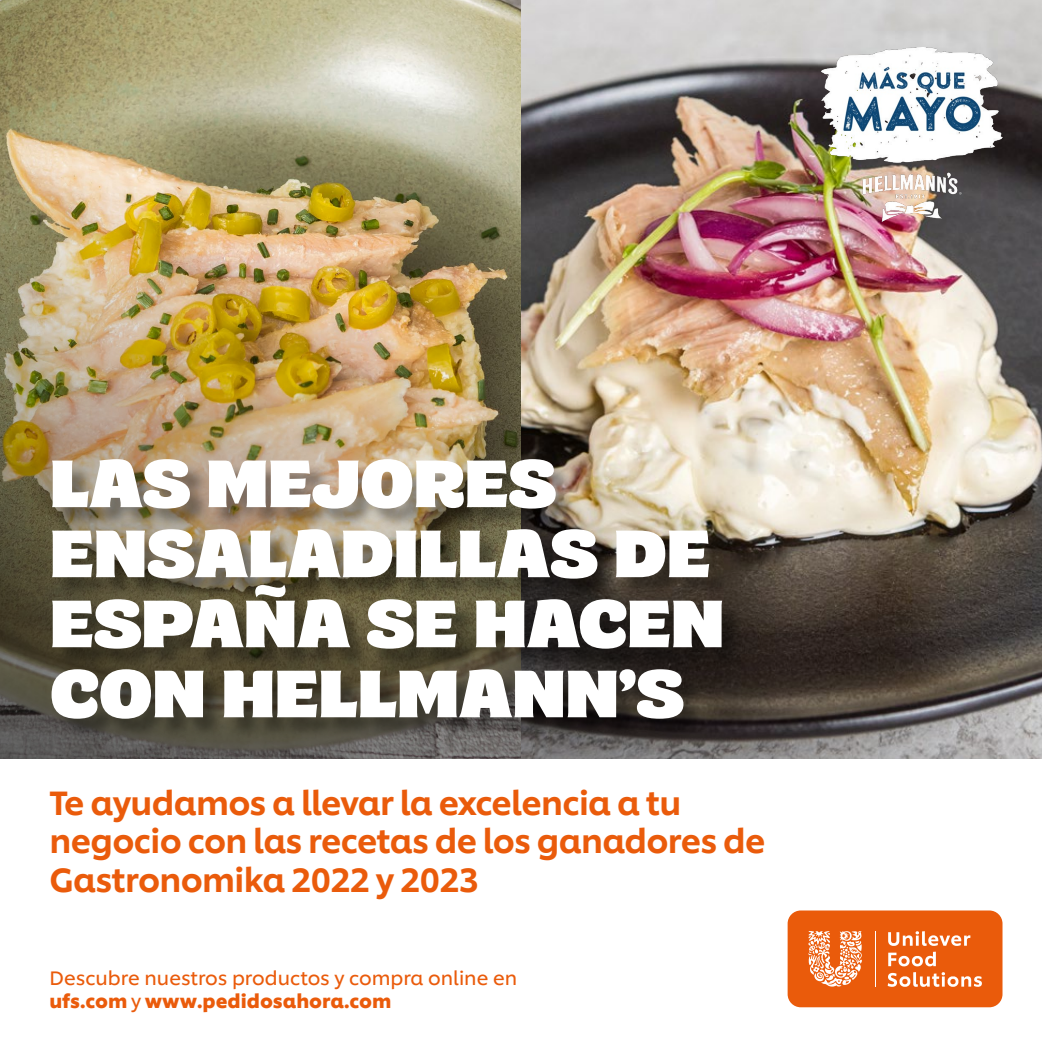
<style>
.page{position:relative;width:1042px;height:1042px;background:#fff}
.page>*{position:absolute;margin:0;border:0;box-sizing:border-box;transform-origin:0 0}
.t1{font:expanded 66.5px/70px "Dollop Serif";letter-spacing:-.02em;color:#fff}
.t2{font:500 33.25px/38.5px "Unilever Shilling";letter-spacing:-.02em;color:#ea5b0b}
.t3{font:19.25px/23.1px "Unilever Shilling";color:#ea5b0b}
.s1{font-weight:700}
</style>
<div class="page">
<img style="left:0;top:0;width:1042px;height:759px">
<div style="left:787px;top:910px;width:215px;height:97px;background:#ea5b0b;border-radius:13px"></div>
<svg style="left:808px;top:931px;width:54px;height:55px"></svg>
<hr style="left:875px;top:931px;width:1px;height:55px;background:#fff">
<svg style="left:887px;top:972px;width:95px;height:15px"></svg>
<svg style="left:888px;top:931px;width:82px;height:35px"></svg>
<img style="left:821px;top:47px;width:181px;height:174px">
<div style="left:55px;top:462px;width:688px;height:278px;background:#000;opacity:.35"></div>
<h1 class="t1" style="left:49px;top:447px;width:677px">LAS MEJORES<br>ENSALADILLAS DE<br>ESPAÑA SE HACEN<br>CON HELLMANN’S</h1>
<p class="t2" style="left:50px;top:780px;width:717px">Te ayudamos a llevar la excelencia a tu negocio con las recetas de los ganadores de<br>Gastronomika 2022 y 2023</p>
<p class="t3" style="left:49px;top:964px;width:469px">Descubre nuestros productos y compra online en <span class="s1">ufs.com</span> y <span class="s1">www.pedidosahora.com</span></p>
</div>
